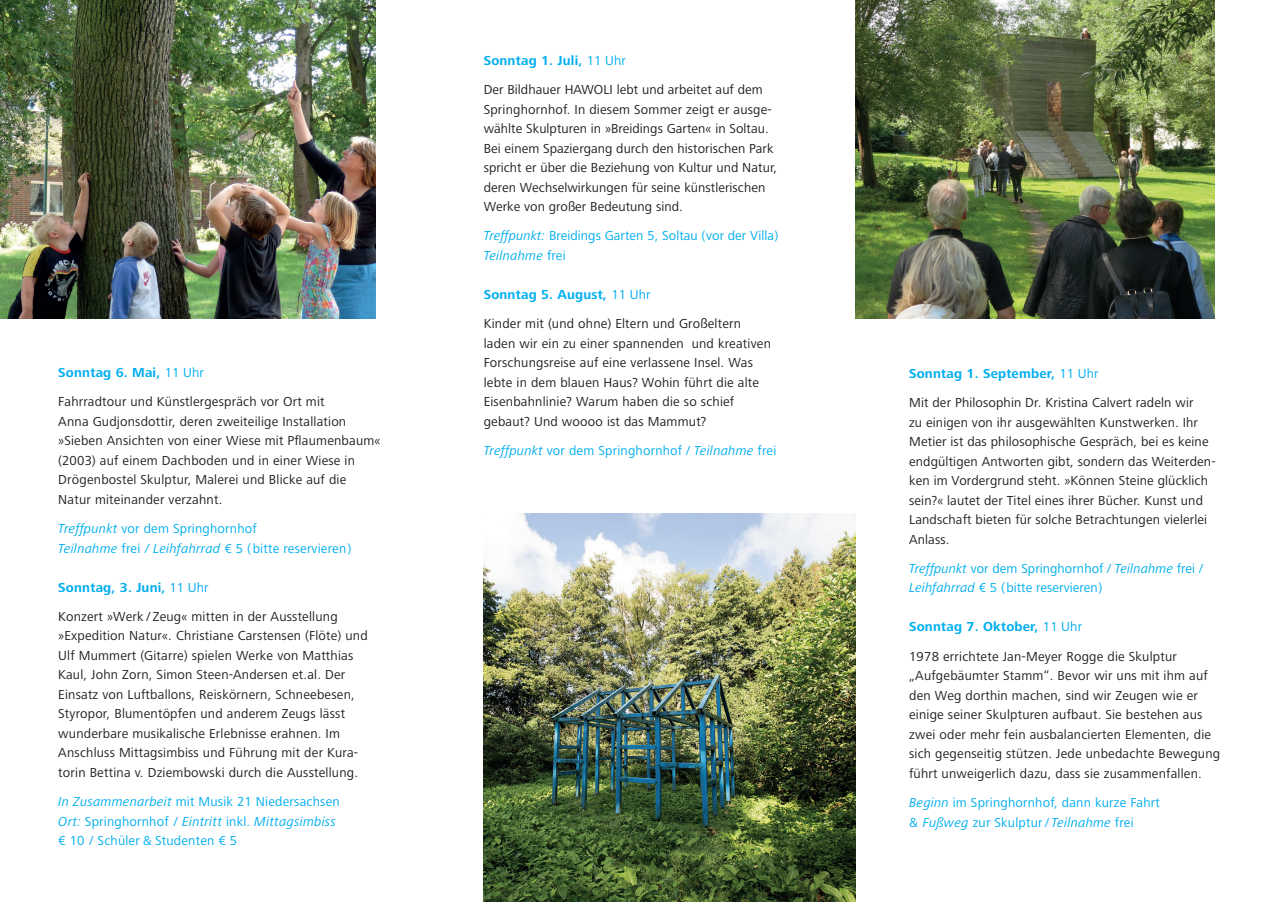
<style>
.page{position:relative;width:1272px;height:902px;background:#fff}
.page>*{position:absolute;margin:0;border:0;box-sizing:border-box;transform-origin:0 0}
.t1{font:13.5px/19.5px "Frutiger Next Beta";letter-spacing:.015em;color:#231f20}
.t2{font:13.5px/19.5px "Frutiger Next LT";letter-spacing:.015em;color:#00aeef}
.t3{font:13.5px/19.5px "Frutiger Next LT";letter-spacing:.015em;color:#231f20}
.t4{font:700 13.5px "Frutiger Next Beta";letter-spacing:.015em;color:#00aeef}
.s1{font-weight:700;color:#00aeef}
.s2{color:#00aeef}
.s3{font-style:italic}
.s4{font-family:"Frutiger Next Beta"}
.s5{font-weight:400}
</style>
<div class="page">
<img style="left:855px;top:0;width:359px;height:319px">
<img style="left:483px;top:514px;width:372px;height:387px">
<img style="left:0;top:0;width:375px;height:319px">
<p class="t1" style="left:58px;top:358px;width:268px;line-height:29.2px"><span class="s1">Sonntag 6. Mai,</span> <span class="s2">11 Uhr<br></span>Fahrradtour und Künstlergespräch vor Ort mit</p>
<p class="t1" style="left:58px;top:411px;width:324px">Anna Gudjonsdottir, deren zweiteilige Installation »Sieben Ansichten von einer Wiese mit Pflaumenbaum« (2003) auf einem Dachboden und in einer Wiese in Drögenbostel Skulptur, Malerei und Blicke auf die Natur miteinander verzahnt.</p>
<p class="t2" style="left:58px;top:519px;width:294px"><span class="s3">Treffpunkt</span> vor dem Springhornhof<br><span class="s3">Teilnahme</span> frei <span class="s3">/ Leihfahrrad</span> € 5 (bitte reservieren)</p>
<p class="t1" style="left:58px;top:572px;width:281px;line-height:29.2px"><span class="s1">Sonntag, 3. Juni,</span> <span class="s2">11 Uhr<br></span>Konzert »Werk / Zeug« mitten in der Ausstellung</p>
<p class="t1" style="left:58px;top:626px;width:311px">»Expedition Natur«. Christiane Carstensen (Flöte) und Ulf Mummert (Gitarre) spielen Werke von Matthias Kaul, John Zorn, Simon Steen-Andersen et.al. Der Einsatz von Luftballons, Reiskörnern, Schneebesen, Styropor, Blumentöpfen und anderem Zeugs lässt wunderbare musikalische Erlebnisse erahnen. Im Anschluss Mittagsimbiss und Führung mit der Kura&shy;torin Bettina v. Dziembowski durch die Ausstellung.</p>
<p class="t2" style="left:58px;top:792px;width:283px"><span class="s3">In Zusammenarbeit</span> mit Musik 21 Niedersachsen<br><span class="s3">Ort:</span> Springhornhof / <span class="s3">Eintritt</span> inkl. <span class="s3">Mittagsimbiss </span>€ 10 / Schüler <span class="s4">&amp;</span> Studenten € 5</p>
<p class="t1" style="left:483px;top:46px;width:280px;line-height:29.2px"><span class="s1">Sonntag 1. Juli,</span> <span class="s2">11 Uhr<br></span>Der Bildhauer HAWOLI lebt und arbeitet auf dem</p>
<p class="t1" style="left:483px;top:99px;width:295px">Springhornhof. In diesem Sommer zeigt er ausge&shy;wählte Skulpturen in »Breidings Garten« in Soltau.<br>Bei einem Spaziergang durch den historischen Park spricht er über die Beziehung von Kultur und Natur, deren Wechselwirkungen für seine künstlerischen Werke von großer Bedeutung sind.</p>
<p class="t2" style="left:483px;top:226px;width:296px"><span class="s3">Treffpunkt:</span> Breidings Garten 5, Soltau (vor der Villa)<br><span class="s3">Teilnahme</span> frei</p>
<p class="t1" style="left:483px;top:280px;width:259px;line-height:29.2px"><span class="s1">Sonntag 5. August,</span> <span class="s2">11 Uhr<br></span>Kinder mit (und ohne) Eltern und Großeltern</p>
<p class="t1" style="left:483px;top:333px;width:289px">laden wir ein zu einer spannenden und kreativen Forschungsreise auf eine verlassene Insel. Was lebte in dem blauen Haus? Wohin führt die alte Eisenbahnlinie? Warum haben die so schief gebaut? Und woooo ist das Mammut?</p>
<p class="t2" style="left:483px;top:441px;width:294px"><span class="s3">Treffpunkt</span> vor dem Springhornhof / <span class="s3">Teilnahme</span> frei</p>
<p class="t1" style="left:909px;top:359px;width:286px;line-height:29.2px"><span class="s1">Sonntag 1. September,</span> <span class="s2">11 Uhr<br></span>Mit der Philosophin Dr. Kristina Calvert radeln wir</p>
<p class="t1" style="left:909px;top:412px;width:308px">zu einigen von ihr ausgewählten Kunstwerken. Ihr Metier ist das philosophische Gespräch, bei es keine endgültigen Antworten gibt, sondern das Weiterden&shy;ken im Vordergrund steht. »Können Steine glücklich sein?« lautet der Titel eines ihrer Bücher. Kunst und Landschaft bieten für solche Betrachtungen vielerlei Anlass.</p>
<p class="t2" style="left:909px;top:558px;width:295px"><span class="s3">Treffpunkt</span> vor dem Springhornhof / <span class="s3">Teilnahme</span> frei /<br><span class="s3">Leihfahrrad</span> € 5 (bitte reservieren)</p>
<p class="t4" style="left:909px;top:619px;width:174px">Sonntag 7. Oktober, <span class="s5">11 Uhr</span></p>
<p class="t3" style="left:909px;top:646px;width:312px">1978 errichtete Jan-Meyer Rogge die Skulptur „Aufgebäumter Stamm“. Bevor wir uns mit ihm auf den Weg dorthin machen, sind wir Zeugen wie er einige seiner Skulpturen aufbaut. Sie bestehen aus zwei oder mehr fein ausbalancierten Elementen, die sich gegenseitig stützen. Jede unbedachte Bewegung führt unweigerlich dazu, dass sie zusammenfallen.</p>
<p class="t2" style="left:909px;top:792px;width:252px"><span class="s3">Beginn</span> im Springhornhof, dann kurze Fahrt <span class="s4">&amp;</span> <span class="s3">Fußweg</span> zur Skulptur / <span class="s3">Teilnahme</span> frei</p>
</div>
